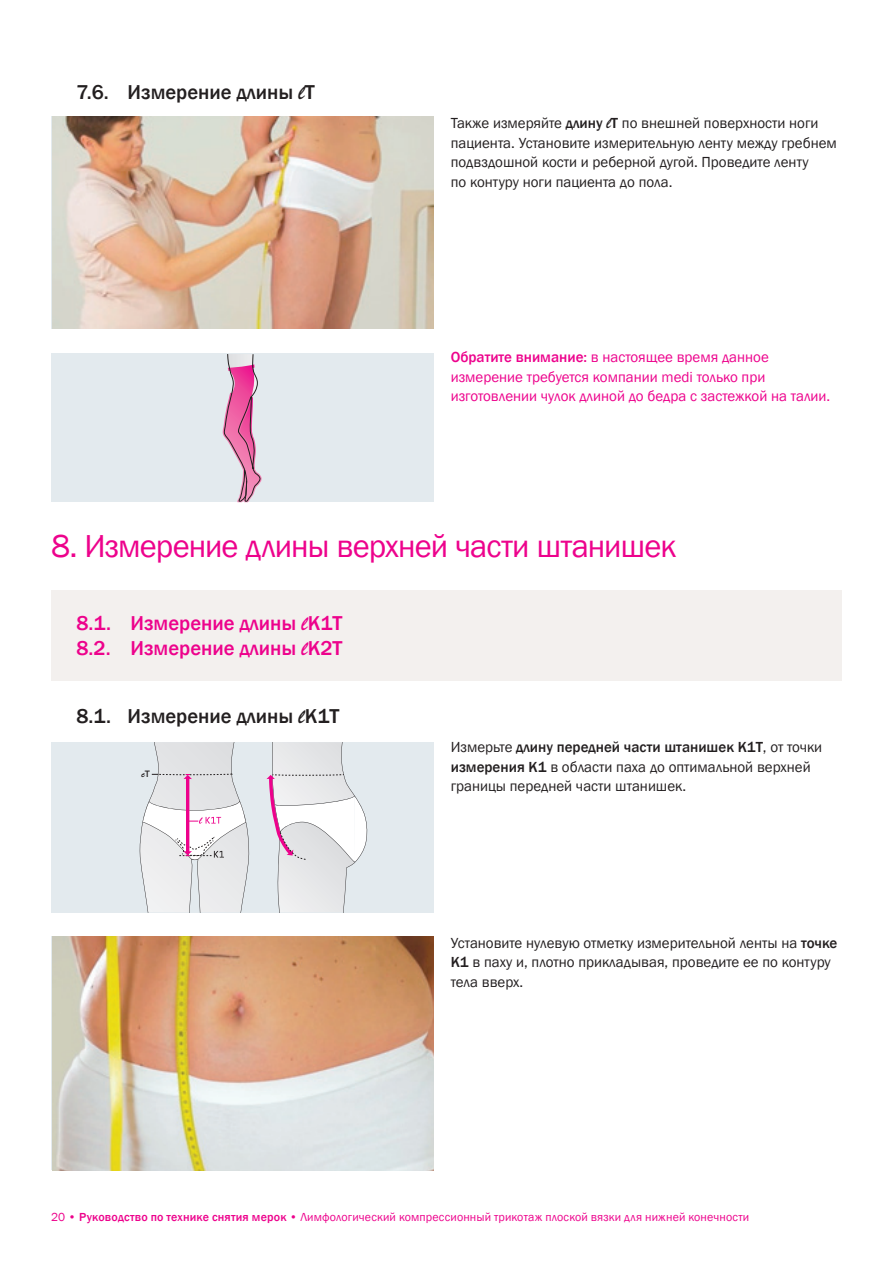
<style>
.page{position:relative;width:893px;height:1263px;background:#fff}
.page>*{position:absolute;margin:0;border:0;box-sizing:border-box;transform-origin:0 0}
.t1{font:32.7px "Franklin Gothic";letter-spacing:-.03em;color:#ed028c}
.t2{font:500 20.7px/24.5px "Franklin Gothic";color:#ed028c}
.t3{font:500 20.7px "Franklin Gothic";color:#231f20}
.t4{font:15px/19.5px "Franklin Gothic";color:#231f20}
.t5{font:15px/19.5px "Franklin Gothic";color:#ed028c}
.t6{font:12px "Franklin Gothic";letter-spacing:.015em;color:#ed028c}
.t7{font:9.75px "Brush Script Std";color:#231f20}
.s1{font-family:"Brush Script Std";font-weight:400}
.s2{font-weight:500}
.s3{font-family:"Brush Script Std"}
.s4{font-family:"medi Strada Pro";font-weight:600}
</style>
<div class="page">
<img style="left:52px;top:116px;width:382px;height:213px">
<div style="left:51px;top:353px;width:383px;height:149px;background:#e3eaee"></div>
<svg style="left:223px;top:354px;width:39px;height:148px"></svg>
<div style="left:51px;top:590px;width:791px;height:91px;background:#f3f0ee"></div>
<div style="left:51px;top:742px;width:383px;height:170px;background:#e3eaee"></div>
<svg style="left:266px;top:742px;width:102px;height:170px"></svg>
<svg style="left:140px;top:742px;width:109px;height:170px"></svg>
<img style="left:52px;top:936px;width:382px;height:234px">
<h2 class="t3" style="left:77px;top:79px;width:240px">7.6. Измерение длины <span class="s1">l</span>T</h2>
<p class="t4" style="left:451px;top:114px;width:388px">Также измеряйте <span class="s2">длину</span> <span class="s3">l</span><span class="s2">T</span> по внешней поверхности ноги пациента. Установите измерительную ленту между гребнем подвздошной кости и реберной дугой. Проведите ленту<br>по контуру ноги пациента до пола.</p>
<p class="t5" style="left:451px;top:348px;width:381px"><span class="s2">Обратите внимание:</span> в настоящее время данное измерение требуется компании medi только при изготовлении чулок длиной до бедра с застежкой на талии.</p>
<h1 class="t1" style="left:51px;top:526px;width:626px">8. Измерение длины верхней части штанишек</h1>
<h2 class="t2" style="left:77px;top:612px;width:267px">8.1. Измерение длины <span class="s1">l</span>K1T<br>8.2. Измерение длины <span class="s1">l</span>K2T</h2>
<h2 class="t3" style="left:77px;top:703px;width:264px">8.1. Измерение длины <span class="s1">l</span>K1T</h2>
<p class="t7" style="left:141px;top:768px;width:10px">c<span class="s4">T</span></p>
<p class="t4" style="left:451px;top:738px;width:373px">Измерьте <span class="s2">длину передней части штанишек K1T</span>, от точки <span class="s2">измерения К1</span> в области паха до оптимальной верхней границы передней части штанишек.</p>
<p class="t4" style="left:451px;top:933px;width:388px">Установите нулевую отметку измерительной ленты на <span class="s2">точке<br>К1</span> в паху и, плотно прикладывая, проведите ее по контуру тела вверх.</p>
<p class="t6" style="left:51px;top:1210px;width:700px">20 <span class="s2">• Руководство по технике снятия мерок •</span> Лимфологический компрессионный трикотаж плоской вязки для нижней конечности</p>
</div>
